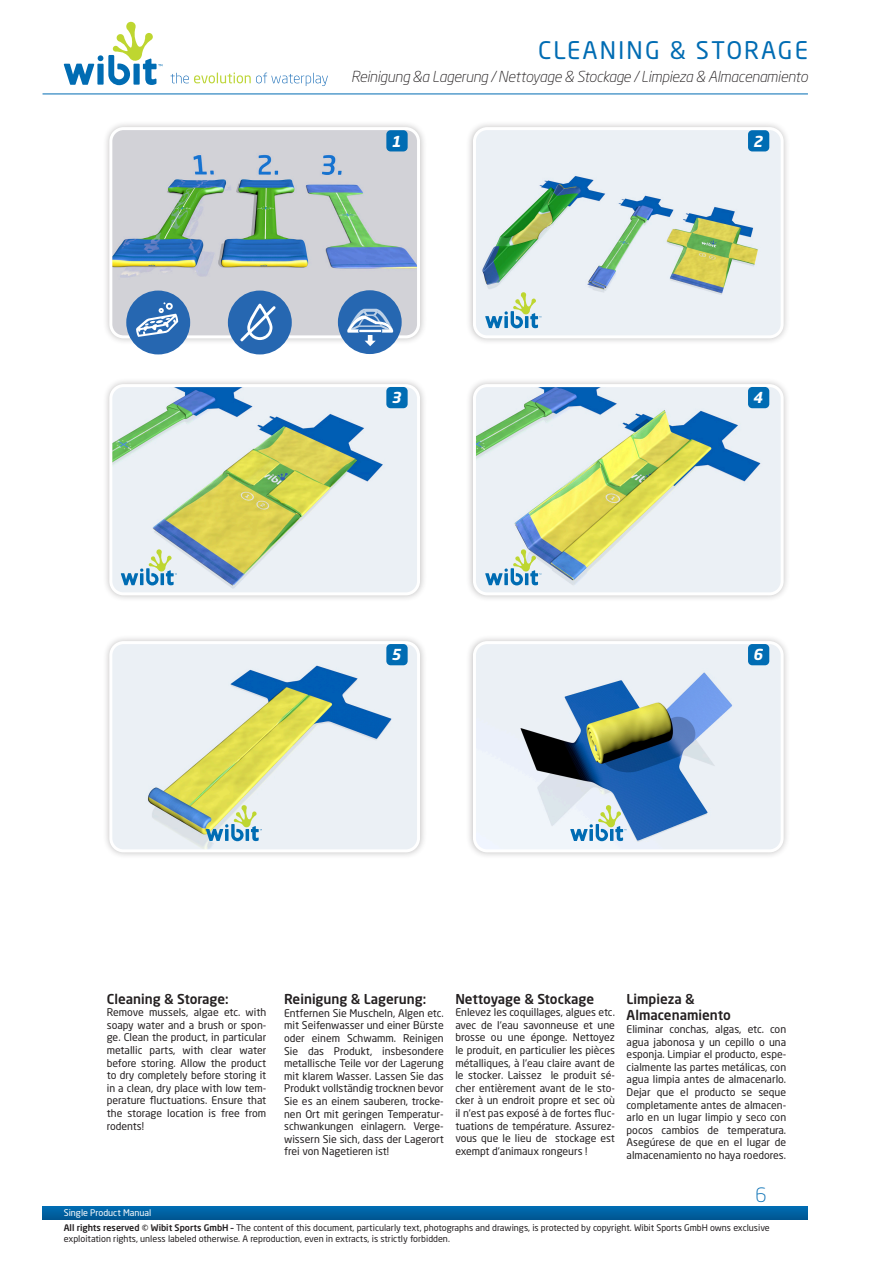
<style>
.page{position:relative;width:893px;height:1263px;background:#fff}
.page>*{position:absolute;margin:0;border:0;box-sizing:border-box;transform-origin:0 0}
.t1{font:24px "Neo Sans Std";letter-spacing:.085em;color:#006cb3}
.t2{font:300 19.5px "Neo Sans Std";color:#006cb3}
.t3{font:italic 300 15px "Neo Sans Std";letter-spacing:-.02em;color:#231f20}
.t4{font:italic 700 15px "Neo Sans Std";color:#fff}
.t5{font:500 13.5px/16.2px "Neo Sans Std";color:#231f20}
.t6{font:10.5px/12.6px "Neo Sans Std";color:#231f20;text-align:justify}
.t7{font:9px/14.7px "Neo Sans Std";color:#231f20}
.s1{color:#fff}
.s2{font-weight:500}
</style>
<div class="page">
<svg style="left:64px;top:21px;width:98px;height:64px"></svg>
<svg style="left:170px;top:73px;width:158px;height:13px"></svg>
<svg style="left:43px;top:1206px;width:765px;height:13px"></svg>
<hr style="left:43px;top:94px;width:765px;height:1px;background:#006cb3">
<div style="left:102px;top:120px;width:325px;height:225px;background:#231f20;opacity:.3"></div>
<img style="left:111px;top:129px;width:307px;height:208px">
<div style="left:109px;top:127px;width:311px;height:211px;border:3px solid #fff;border-radius:13px"></div>
<div style="left:102px;top:377px;width:325px;height:225px;background:#231f20;opacity:.3"></div>
<img style="left:111px;top:386px;width:307px;height:208px">
<div style="left:109px;top:384px;width:311px;height:211px;border:3px solid #fff;border-radius:13px"></div>
<div style="left:102px;top:634px;width:325px;height:225px;background:#231f20;opacity:.3"></div>
<img style="left:111px;top:643px;width:307px;height:208px">
<div style="left:109px;top:641px;width:311px;height:211px;border:3px solid #fff;border-radius:13px"></div>
<div style="left:466px;top:120px;width:325px;height:225px;background:#231f20;opacity:.3"></div>
<img style="left:474px;top:129px;width:308px;height:208px">
<div style="left:473px;top:127px;width:311px;height:211px;border:3px solid #fff;border-radius:13px"></div>
<div style="left:466px;top:377px;width:325px;height:225px;background:#231f20;opacity:.3"></div>
<img style="left:474px;top:386px;width:308px;height:208px">
<div style="left:473px;top:384px;width:311px;height:211px;border:3px solid #fff;border-radius:13px"></div>
<div style="left:466px;top:634px;width:325px;height:225px;background:#231f20;opacity:.3"></div>
<img style="left:474px;top:643px;width:308px;height:208px">
<div style="left:473px;top:641px;width:311px;height:211px;border:3px solid #fff;border-radius:13px"></div>
<div style="left:386px;top:130px;width:22px;height:21px;background:#006cb3;border-radius:4px"></div>
<div style="left:386px;top:387px;width:22px;height:21px;background:#006cb3;border-radius:4px"></div>
<div style="left:386px;top:644px;width:22px;height:21px;background:#006cb3;border-radius:4px"></div>
<div style="left:748px;top:130px;width:21px;height:21px;background:#006cb3;border-radius:4px"></div>
<div style="left:748px;top:387px;width:21px;height:21px;background:#006cb3;border-radius:4px"></div>
<div style="left:748px;top:644px;width:21px;height:21px;background:#006cb3;border-radius:4px"></div>
<div style="left:228px;top:291px;width:64px;height:63px;background:#2667b1;border-radius:50%"></div>
<svg style="left:240px;top:304px;width:36px;height:37px"></svg>
<div style="left:126px;top:291px;width:64px;height:63px;background:#2667b1;border-radius:50%"></div>
<svg style="left:136px;top:302px;width:43px;height:35px"></svg>
<div style="left:338px;top:290px;width:64px;height:64px;background:#2667b1;border-radius:50%"></div>
<svg style="left:347px;top:309px;width:46px;height:37px"></svg>
<div style="left:359px;top:329px;width:23px;height:4px;border:1px solid #2667b1"></div>
<svg style="left:121px;top:549px;width:56px;height:36px"></svg>
<svg style="left:206px;top:805px;width:56px;height:36px"></svg>
<svg style="left:485px;top:292px;width:56px;height:36px"></svg>
<svg style="left:485px;top:549px;width:56px;height:36px"></svg>
<svg style="left:570px;top:805px;width:56px;height:36px"></svg>
<p class="t1" style="left:538px;top:35px;width:271px">CLEANING &amp; STORAGE</p>
<p class="t3" style="left:351px;top:67px;width:458px">Reinigung &amp;a Lagerung / Nettoyage &amp; Stockage / Limpieza &amp; Almacenamiento</p>
<p class="t4" style="left:391px;top:131px;width:11px">1</p>
<p class="t4" style="left:753px;top:131px;width:11px">2</p>
<p class="t4" style="left:391px;top:388px;width:11px">3</p>
<p class="t4" style="left:753px;top:388px;width:11px">4</p>
<p class="t4" style="left:391px;top:645px;width:11px">5</p>
<p class="t4" style="left:753px;top:645px;width:11px">6</p>
<p class="t5" style="left:107px;top:991px;width:123px">Cleaning &amp; Storage:</p>
<p class="t6" style="left:107px;top:1006px;width:161px">Remove mussels, algae etc. with soapy water and a brush or spon&shy;ge. Clean the product, in particular metallic parts, with clear water before storing. Allow the product to dry completely before storing it in a clean, dry place with low tem&shy;perature fluctuations. Ensure that the storage location is free from rodents!</p>
<p class="t5" style="left:284px;top:991px;width:144px">Reinigung &amp; Lagerung:</p>
<p class="t6" style="left:284px;top:1006px;width:161px">Entfernen Sie Muscheln, Algen etc. mit Seifenwasser und einer Bürste oder einem Schwamm. Reinigen Sie das Produkt, insbesondere metallische Teile vor der Lagerung mit klarem Wasser. Lassen Sie das Produkt vollständig trocknen bevor Sie es an einem sauberen, trocke&shy;nen Ort mit geringen Temperatur&shy;schwankungen einlagern. Verge&shy;wissern Sie sich, dass der Lagerort frei von Nagetieren ist!</p>
<p class="t5" style="left:455px;top:991px;width:140px">Nettoyage &amp; Stockage</p>
<p class="t6" style="left:455px;top:1006px;width:161px">Enlevez les coquillages, algues etc. avec de l‘eau savonneuse et une brosse ou une éponge. Nettoyez le produit, en particulier les pièces métalliques, à l‘eau claire avant de le stocker. Laissez le produit sé&shy;cher entièrement avant de le sto&shy;cker à un endroit propre et sec où il n‘est pas exposé à de fortes fluc&shy;tuations de température. Assurez&shy;vous que le lieu de stockage est exempt d‘animaux rongeurs !</p>
<p class="t5" style="left:627px;top:991px;width:106px">Limpieza &amp;<br>Almacenamiento</p>
<p class="t6" style="left:627px;top:1023px;width:161px">Eliminar conchas, algas, etc. con agua jabonosa y un cepillo o una esponja. Limpiar el producto, espe&shy;cialmente las partes metálicas, con agua limpia antes de almacenarlo.<br>Dejar que el producto se seque completamente antes de almacen&shy;arlo en un lugar limpio y seco con pocos cambios de temperatura.<br>Asegúrese de que en el lugar de almacenamiento no haya roedores.</p>
<p class="t2" style="left:755px;top:1183px;width:13px">6</p>
<p class="t7" style="left:64px;top:1205px;width:707px"><span class="s1">Single Product Manual<br></span><span class="s2">All rights reserved © Wibit Sports GmbH –</span> The content of this document, particularly text, photographs and drawings, is protected by copyright. Wibit Sports GmbH owns exclusive</p>
<p class="t7" style="left:64px;top:1231px;width:388px">exploitation rights, unless labeled otherwise. A reproduction, even in extracts, is strictly forbidden.</p>
</div>
